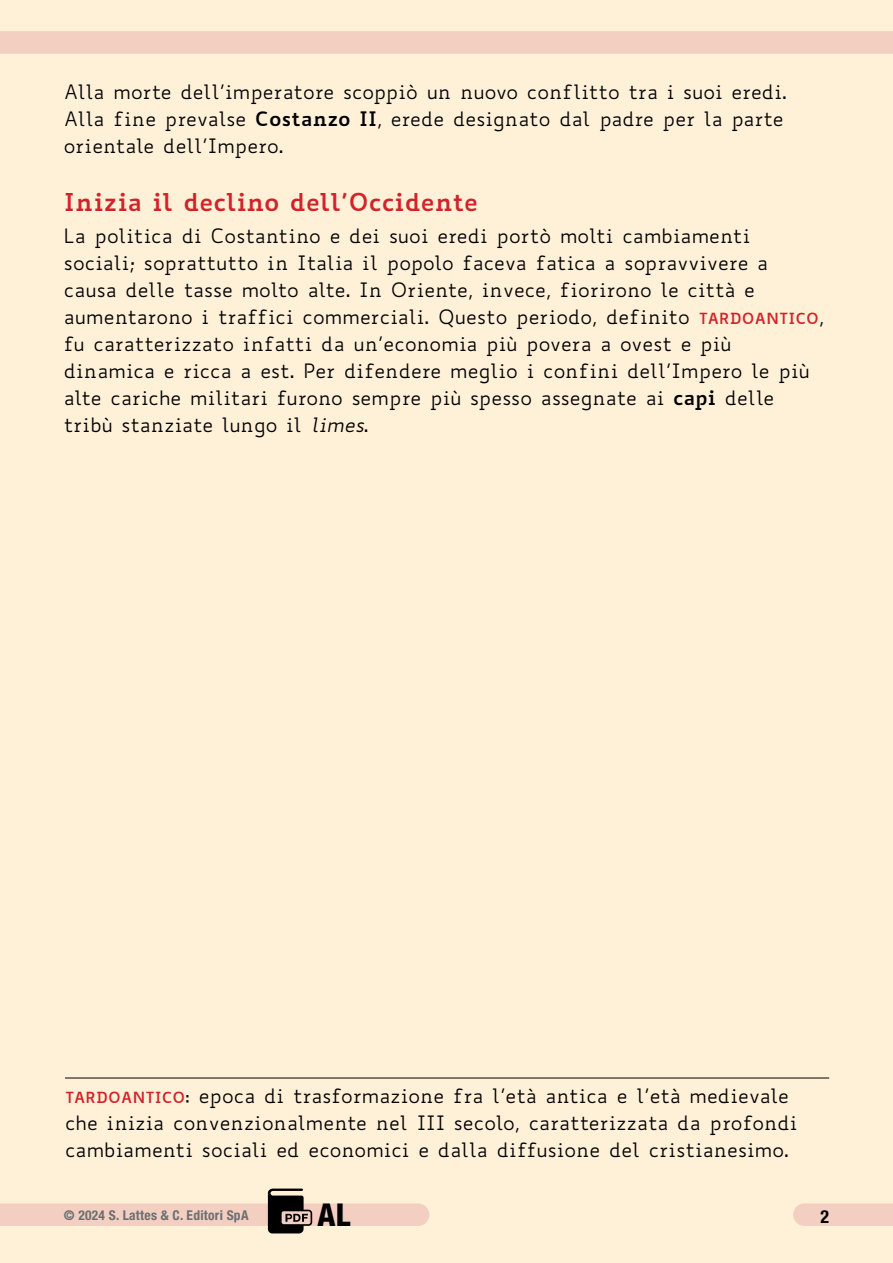
<style>
.page{position:relative;width:893px;height:1263px;background:#fff0d8}
.page>*{position:absolute;margin:0;border:0;box-sizing:border-box;transform-origin:0 0}
.t1{font:800 condensed 31.5px "Helvetica Neue LT Std";color:#000}
.t2{font:700 24px "Biancoenero";color:#d2232a}
.t3{font:19.5px/27px "Biancoenero";color:#000}
.t4{font:700 condensed 18px "Helvetica Neue LT Std";color:#000}
.t5{font:700 condensed 13.5px "Helvetica Neue LT Std";letter-spacing:.02em;color:#6d6e71}
.s1{font-weight:700}
.s2{font-weight:700;font-size:15px;color:#d2232a}
.s3{font-style:italic}
</style>
<div class="page">
<div style="left:0;top:1203px;width:418px;height:23px;background:#f3cfc1"></div>
<div style="left:0;top:31px;width:893px;height:23px;background:#f3cfc1"></div>
<hr style="left:65px;top:1077px;width:764px;height:1px;background:#000">
<div style="left:804px;top:1203px;width:89px;height:23px;background:#f3cfc1"></div>
<svg style="left:268px;top:1188px;width:44px;height:45px"></svg>
<p class="t3" style="left:64px;top:78px;width:724px">Alla morte dell’imperatore scoppiò un nuovo conflitto tra i suoi eredi.<br>Alla fine prevalse <span class="s1">Costanzo II</span>, erede designato dal padre per la parte orientale dell’Impero.</p>
<p class="t2" style="left:64px;top:182px;width:416px">Inizia il declino dell’Occidente</p>
<p class="t3" style="left:64px;top:222px;width:762px">La politica di Costantino e dei suoi eredi portò molti cambiamenti sociali; soprattutto in Italia il popolo faceva fatica a sopravvivere a causa delle tasse molto alte. In Oriente, invece, fiorirono le città e aumentarono i traffici commerciali. Questo periodo, definito <span class="s2">TARDOANTICO</span>, fu caratterizzato infatti da un’economia più povera a ovest e più dinamica e ricca a est. Per difendere meglio i confini dell’Impero le più alte cariche militari furono sempre più spesso assegnate ai <span class="s1">capi</span> delle tribù stanziate lungo il <span class="s3">limes</span>.</p>
<p class="t3" style="left:65px;top:1081px;width:734px"><span class="s2">TARDOANTICO</span>: epoca di trasformazione fra l’età antica e l’età medievale che inizia convenzionalmente nel III secolo, caratterizzata da profondi cambiamenti sociali ed economici e dalla diffusione del cristianesimo.</p>
<p class="t5" style="left:64px;top:1206px;width:186px">© 2024 S. Lattes &amp; C. Editori SpA</p>
<h1 class="t1" style="left:318px;top:1195px;width:34px">AL</h1>
<p class="t4" style="left:820px;top:1206px;width:10px">2</p>
</div>
